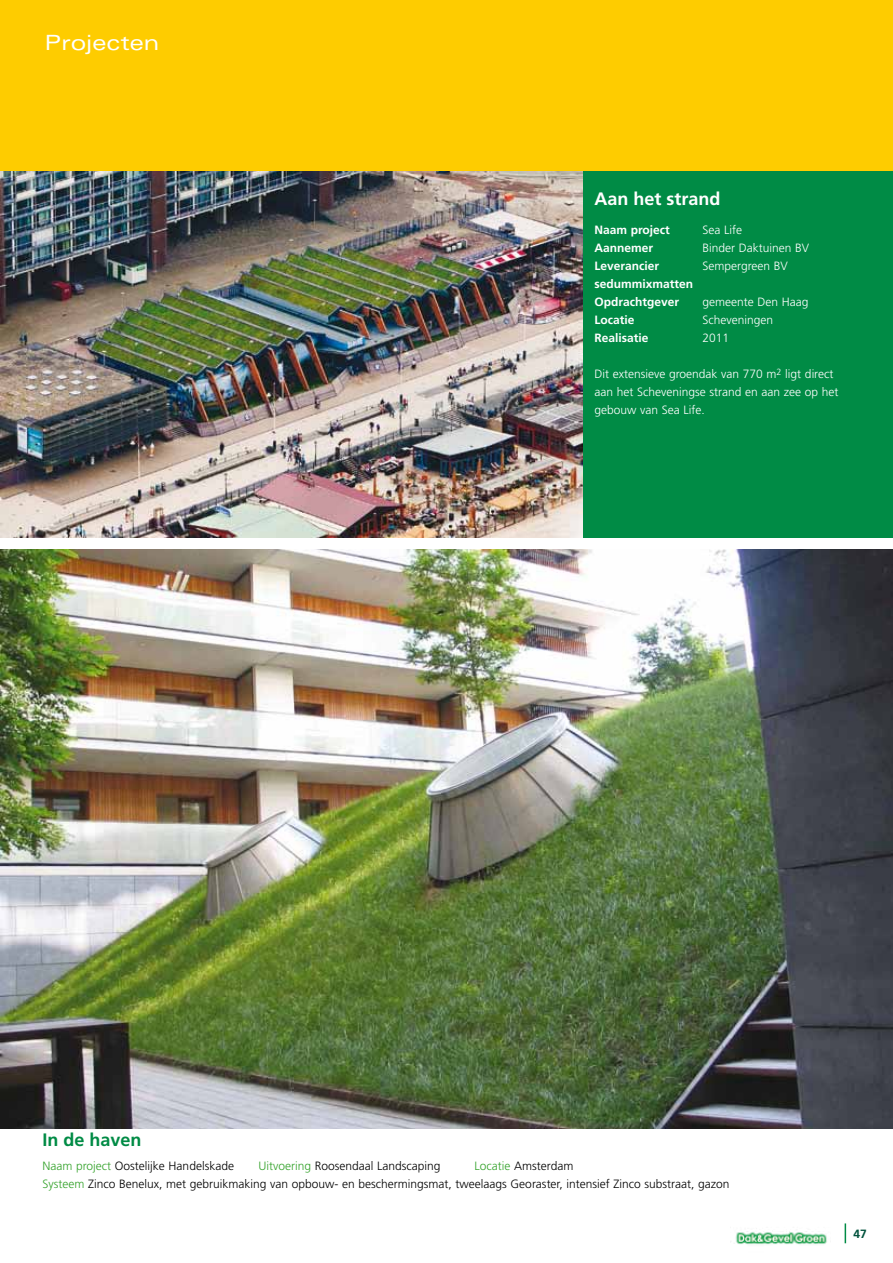
<style>
.page{position:relative;width:893px;height:1263px;background:#fff}
.page>*{position:absolute;margin:0;border:0;box-sizing:border-box;transform-origin:0 0}
.t1{font:expanded 21px "Univers";color:#fff}
.t2{font:700 18px "Frutiger";color:#fff}
.t3{font:700 18px "Frutiger";color:#008b45}
.t4{font:300 12px/18px "Frutiger";color:#000}
.t5{font:300 12px/18px "Frutiger";color:#fff}
.t6{font:700 12px/18px "Frutiger";color:#fff}
.t7{font:700 12px "Frutiger";color:#00523c}
.s1{color:#35a32c}
</style>
<div class="page">
<svg style="left:845px;top:1223px;width:1px;height:20px"></svg>
<img style="left:735px;top:1231px;width:92px;height:14px">
<img style="left:0;top:170px;width:583px;height:368px">
<div style="left:583px;top:133px;width:310px;height:405px;background:#008b45"></div>
<div style="left:0;top:0;width:893px;height:170px;background:#fecc00"></div>
<img style="left:0;top:549px;width:893px;height:579px">
<h1 class="t1" style="left:45px;top:30px;width:116px">Projecten</h1>
<h2 class="t2" style="left:594px;top:188px;width:128px">Aan het strand</h2>
<p class="t6" style="left:594px;top:221px;width:77px">Naam project</p>
<p class="t5" style="left:702px;top:221px;width:41px">Sea Life</p>
<p class="t6" style="left:594px;top:239px;width:60px">Aannemer</p>
<p class="t5" style="left:702px;top:239px;width:108px">Binder Daktuinen BV</p>
<p class="t6" style="left:594px;top:257px;width:66px">Leverancier</p>
<p class="t5" style="left:702px;top:257px;width:87px">Sempergreen BV</p>
<p class="t6" style="left:594px;top:275px;width:100px">sedummixmatten<br>Opdrachtgever</p>
<p class="t5" style="left:702px;top:293px;width:108px">gemeente Den Haag</p>
<p class="t6" style="left:594px;top:311px;width:42px">Locatie</p>
<p class="t5" style="left:702px;top:311px;width:72px">Scheveningen</p>
<p class="t6" style="left:594px;top:329px;width:56px">Realisatie</p>
<p class="t5" style="left:702px;top:329px;width:28px">2011</p>
<p class="t5" style="left:594px;top:365px;width:246px">Dit extensieve groendak van 770 m<sup>2</sup> ligt direct aan het Scheveningse strand en aan zee op het gebouw van Sea Life.</p>
<h2 class="t3" style="left:43px;top:1129px;width:101px">In de haven</h2>
<p class="t4" style="left:43px;top:1157px;width:689px;text-indent:432px"><span class="s1">Locatie</span> Amsterdam<br><span class="s1">Systeem</span> Zinco Benelux, met gebruikmaking van opbouw- en beschermingsmat, tweelaags Georaster, intensief Zinco substraat, gazon</p>
<p class="t4" style="left:43px;top:1157px;width:193px"><span class="s1">Naam project</span> Oostelijke Handelskade</p>
<p class="t4" style="left:259px;top:1157px;width:184px"><span class="s1">Uitvoering</span> Roosendaal Landscaping</p>
<p class="t7" style="left:853px;top:1227px;width:15px">47</p>
</div>
